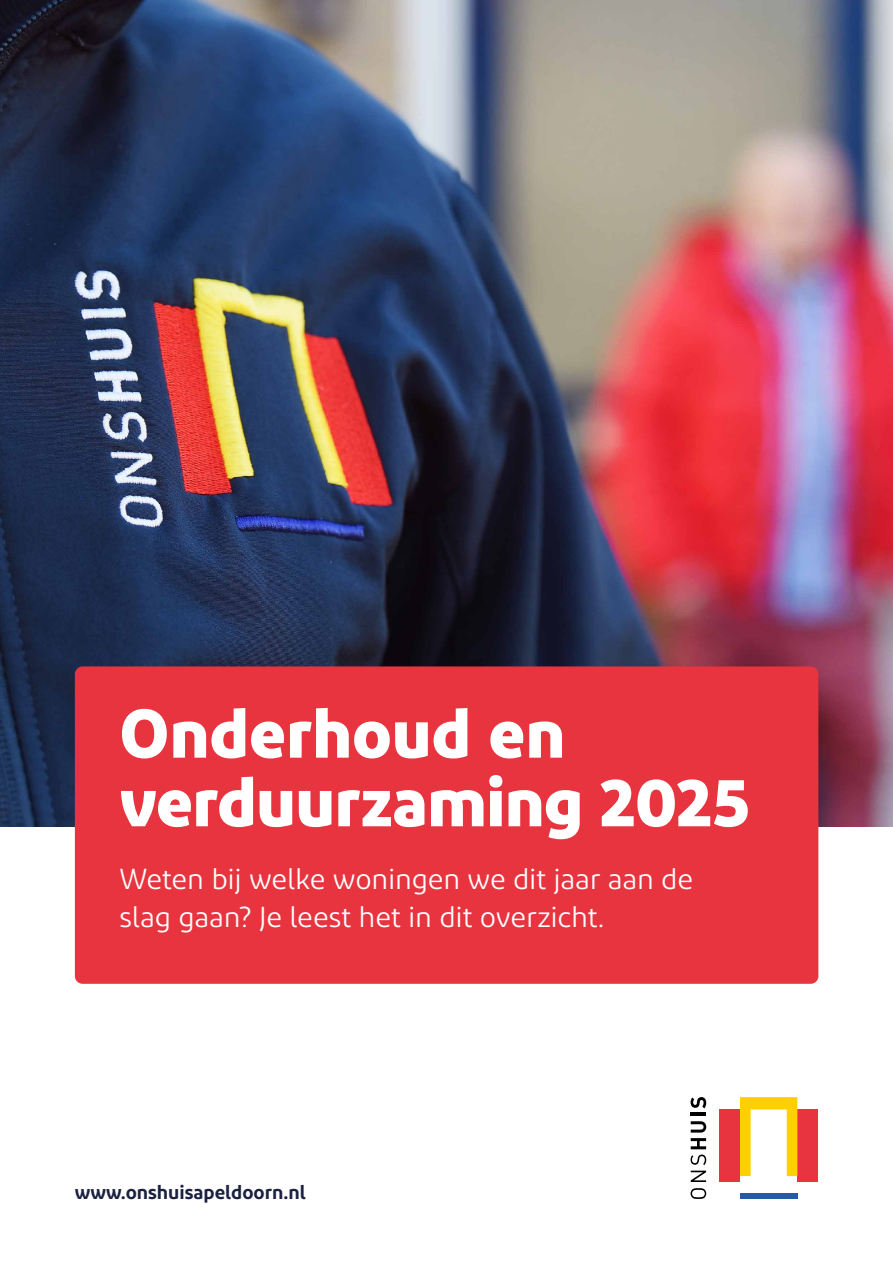
<style>
.page{position:relative;width:893px;height:1263px;background:#fff}
.page>*{position:absolute;margin:0;border:0;box-sizing:border-box;transform-origin:0 0}
.t1{font:700 68.55px/68.6px "Diodrum Cyrillic";letter-spacing:-.005em;color:#fff}
.t2{font:28.95px/38px "Diodrum Cyrillic";letter-spacing:-.01em;color:#fff}
.t3{font:600 19.5px "Diodrum Cyrillic";color:#1b2141}
</style>
<div class="page">
<img style="left:0;top:0;width:893px;height:826px">
<div style="left:75px;top:666px;width:743px;height:318px;background:#e7343f;border-radius:8px"></div>
<svg style="left:691px;top:1188px;width:15px;height:11px"></svg>
<svg style="left:691px;top:1138px;width:15px;height:44px"></svg>
<svg style="left:691px;top:1121px;width:15px;height:11px"></svg>
<hr style="left:691px;top:1113px;width:15px;height:3px;background:#000">
<svg style="left:691px;top:1097px;width:15px;height:11px"></svg>
<div style="left:719px;top:1109px;width:21px;height:73px;background:#e7343f"></div>
<div style="left:797px;top:1109px;width:21px;height:73px;background:#e7343f"></div>
<div style="left:740px;top:1193px;width:57px;height:5px;background:#265aa6"></div>
<svg style="left:740px;top:1097px;width:57px;height:79px"></svg>
<h1 class="t1" style="left:120px;top:697px;width:632px">Onderhoud en verduurzaming 2025</h1>
<p class="t2" style="left:120px;top:860px;width:575px">Weten bij welke woningen we dit jaar aan de slag gaan? Je leest het in dit overzicht.</p>
<p class="t3" style="left:75px;top:1179px;width:233px">www.onshuisapeldoorn.nl</p>
</div>
